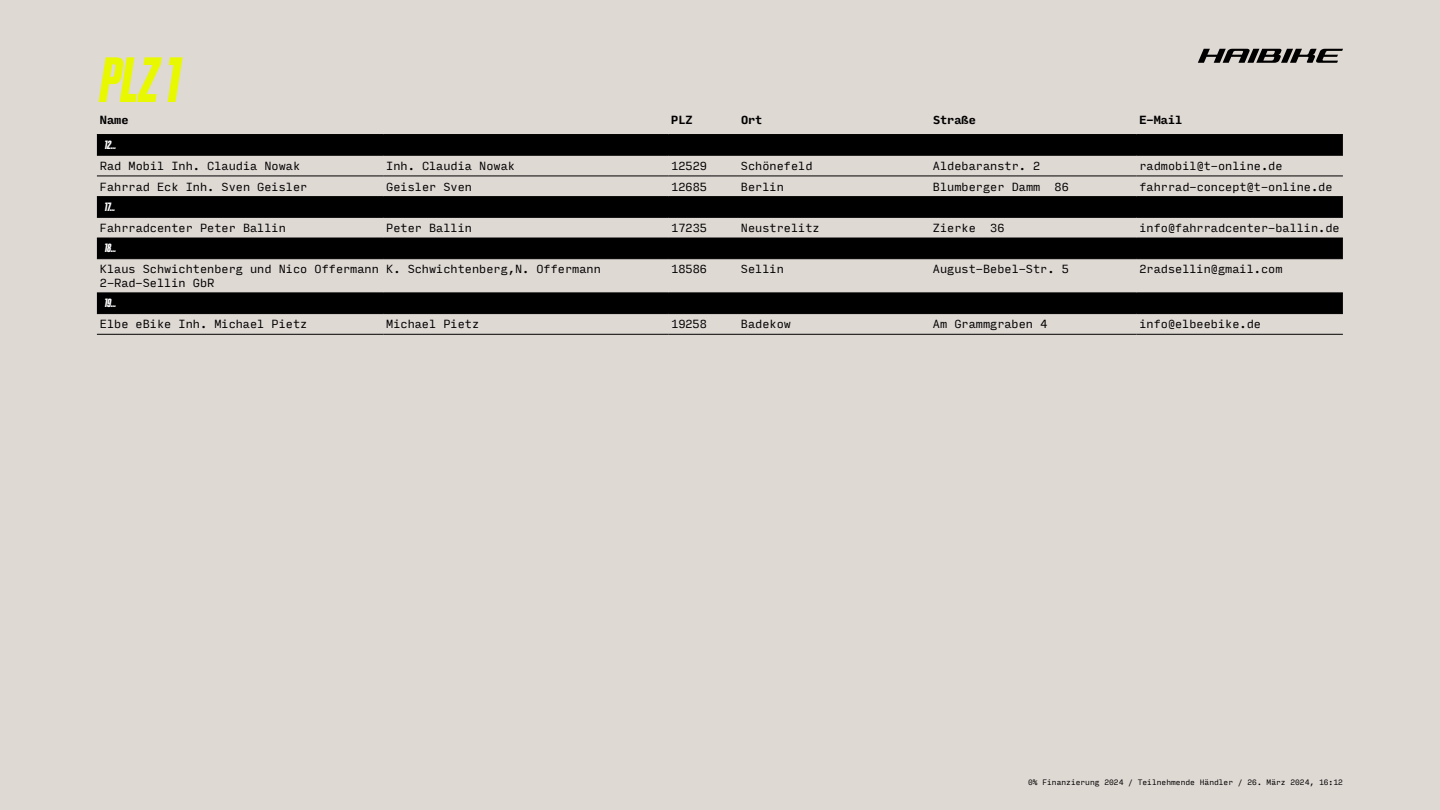
<style>
.page{position:relative;width:1440px;height:810px;background:#dfd9d4}
.page>*{position:absolute;margin:0;border:0;box-sizing:border-box;transform-origin:0 0}
.t1{font:60px "Druk Haibike Bold Italic";color:#e8f801}
.t2{font:11.25px/13.5px "Input Mono";color:#000}
.t3{font:700 11.25px "Input Mono";color:#000}
.t4{font:11.25px "Druk Haibike Bold Italic";color:#fff}
.t5{font:7.5px "Input Mono";color:#000}
</style>
<div class="page">
<svg style="left:1198px;top:49px;width:145px;height:14px"></svg>
<svg style="left:97px;top:135px;width:1246px;height:178px"></svg>
<hr style="left:97px;top:134px;width:286px;height:1px;background:#000">
<hr style="left:383px;top:134px;width:285px;height:1px;background:#000">
<hr style="left:668px;top:134px;width:70px;height:1px;background:#000">
<hr style="left:738px;top:134px;width:192px;height:1px;background:#000">
<hr style="left:930px;top:134px;width:206px;height:1px;background:#000">
<hr style="left:1136px;top:134px;width:207px;height:1px;background:#000">
<hr style="left:97px;top:155px;width:286px;height:1px;background:#000">
<hr style="left:383px;top:155px;width:285px;height:1px;background:#000">
<hr style="left:668px;top:155px;width:70px;height:1px;background:#000">
<hr style="left:738px;top:155px;width:192px;height:1px;background:#000">
<hr style="left:930px;top:155px;width:206px;height:1px;background:#000">
<hr style="left:1136px;top:155px;width:207px;height:1px;background:#000">
<hr style="left:97px;top:176px;width:286px;height:1px;background:#000">
<hr style="left:383px;top:176px;width:285px;height:1px;background:#000">
<hr style="left:668px;top:176px;width:70px;height:1px;background:#000">
<hr style="left:738px;top:176px;width:192px;height:1px;background:#000">
<hr style="left:930px;top:176px;width:206px;height:1px;background:#000">
<hr style="left:1136px;top:176px;width:207px;height:1px;background:#000">
<hr style="left:97px;top:196px;width:286px;height:1px;background:#000">
<hr style="left:383px;top:196px;width:285px;height:1px;background:#000">
<hr style="left:668px;top:196px;width:70px;height:1px;background:#000">
<hr style="left:738px;top:196px;width:192px;height:1px;background:#000">
<hr style="left:930px;top:196px;width:206px;height:1px;background:#000">
<hr style="left:1136px;top:196px;width:207px;height:1px;background:#000">
<hr style="left:97px;top:217px;width:286px;height:1px;background:#000">
<hr style="left:383px;top:217px;width:285px;height:1px;background:#000">
<hr style="left:668px;top:217px;width:70px;height:1px;background:#000">
<hr style="left:738px;top:217px;width:192px;height:1px;background:#000">
<hr style="left:930px;top:217px;width:206px;height:1px;background:#000">
<hr style="left:1136px;top:217px;width:207px;height:1px;background:#000">
<hr style="left:97px;top:238px;width:286px;height:1px;background:#000">
<hr style="left:383px;top:238px;width:285px;height:1px;background:#000">
<hr style="left:668px;top:238px;width:70px;height:1px;background:#000">
<hr style="left:738px;top:238px;width:192px;height:1px;background:#000">
<hr style="left:930px;top:238px;width:206px;height:1px;background:#000">
<hr style="left:1136px;top:238px;width:207px;height:1px;background:#000">
<hr style="left:97px;top:258px;width:286px;height:1px;background:#000">
<hr style="left:383px;top:258px;width:285px;height:1px;background:#000">
<hr style="left:668px;top:258px;width:70px;height:1px;background:#000">
<hr style="left:738px;top:258px;width:192px;height:1px;background:#000">
<hr style="left:930px;top:258px;width:206px;height:1px;background:#000">
<hr style="left:1136px;top:258px;width:207px;height:1px;background:#000">
<hr style="left:97px;top:293px;width:286px;height:1px;background:#000">
<hr style="left:383px;top:293px;width:285px;height:1px;background:#000">
<hr style="left:668px;top:293px;width:70px;height:1px;background:#000">
<hr style="left:738px;top:293px;width:192px;height:1px;background:#000">
<hr style="left:930px;top:293px;width:206px;height:1px;background:#000">
<hr style="left:1136px;top:293px;width:207px;height:1px;background:#000">
<hr style="left:97px;top:313px;width:286px;height:1px;background:#000">
<hr style="left:383px;top:313px;width:285px;height:1px;background:#000">
<hr style="left:668px;top:313px;width:70px;height:1px;background:#000">
<hr style="left:738px;top:313px;width:192px;height:1px;background:#000">
<hr style="left:930px;top:313px;width:206px;height:1px;background:#000">
<hr style="left:1136px;top:313px;width:207px;height:1px;background:#000">
<hr style="left:97px;top:334px;width:286px;height:1px;background:#000">
<hr style="left:383px;top:334px;width:285px;height:1px;background:#000">
<hr style="left:668px;top:334px;width:70px;height:1px;background:#000">
<hr style="left:738px;top:334px;width:192px;height:1px;background:#000">
<hr style="left:930px;top:334px;width:206px;height:1px;background:#000">
<hr style="left:1136px;top:334px;width:207px;height:1px;background:#000">
<h1 class="t1" style="left:100px;top:39px;width:81px">PLZ 1</h1>
<p class="t3" style="left:100px;top:110px;width:30px">Name</p>
<p class="t3" style="left:671px;top:110px;width:23px">PLZ</p>
<p class="t3" style="left:741px;top:110px;width:23px">Ort</p>
<p class="t3" style="left:933px;top:110px;width:44px">Straße</p>
<p class="t3" style="left:1139px;top:110px;width:44px">E-Mail</p>
<p class="t4" style="left:104px;top:137px;width:13px">12...</p>
<p class="t2" style="left:100px;top:158px;width:202px">Rad Mobil Inh. Claudia Nowak</p>
<p class="t2" style="left:386px;top:158px;width:130px">Inh. Claudia Nowak</p>
<p class="t2" style="left:671px;top:158px;width:37px">12529</p>
<p class="t2" style="left:741px;top:158px;width:73px">Schönefeld</p>
<p class="t2" style="left:933px;top:158px;width:109px">Aldebaranstr. 2</p>
<p class="t2" style="left:1139px;top:158px;width:145px">radmobil@t-online.de</p>
<p class="t2" style="left:100px;top:179px;width:209px">Fahrrad Eck Inh. Sven Geisler</p>
<p class="t2" style="left:386px;top:179px;width:87px">Geisler Sven</p>
<p class="t2" style="left:671px;top:179px;width:37px">12685</p>
<p class="t2" style="left:741px;top:179px;width:44px">Berlin</p>
<p class="t2" style="left:933px;top:179px;width:109px">Blumberger Damm</p>
<p class="t2" style="left:1055px;top:179px;width:16px">86</p>
<p class="t2" style="left:1139px;top:179px;width:195px">fahrrad-concept@t-online.de</p>
<p class="t4" style="left:104px;top:199px;width:12px">17...</p>
<p class="t2" style="left:100px;top:220px;width:188px">Fahrradcenter Peter Ballin</p>
<p class="t2" style="left:386px;top:220px;width:87px">Peter Ballin</p>
<p class="t2" style="left:671px;top:220px;width:37px">17235</p>
<p class="t2" style="left:741px;top:220px;width:80px">Neustrelitz</p>
<p class="t2" style="left:933px;top:220px;width:44px">Zierke</p>
<p class="t2" style="left:990px;top:220px;width:16px">36</p>
<p class="t2" style="left:1139px;top:220px;width:202px">info@fahrradcenter-ballin.de</p>
<p class="t4" style="left:104px;top:241px;width:13px">18...</p>
<p class="t2" style="left:100px;top:262px;width:281px">Klaus Schwichtenberg und Nico Offermann<br>2-Rad-Sellin GbR</p>
<p class="t2" style="left:386px;top:262px;width:216px">K. Schwichtenberg,N. Offermann</p>
<p class="t2" style="left:671px;top:262px;width:37px">18586</p>
<p class="t2" style="left:741px;top:262px;width:44px">Sellin</p>
<p class="t2" style="left:933px;top:262px;width:137px">August-Bebel-Str. 5</p>
<p class="t2" style="left:1139px;top:262px;width:145px">2radsellin@gmail.com</p>
<p class="t4" style="left:104px;top:295px;width:13px">19...</p>
<p class="t2" style="left:100px;top:317px;width:209px">Elbe eBike Inh. Michael Pietz</p>
<p class="t2" style="left:386px;top:317px;width:95px">Michael Pietz</p>
<p class="t2" style="left:671px;top:317px;width:37px">19258</p>
<p class="t2" style="left:741px;top:317px;width:52px">Badekow</p>
<p class="t2" style="left:933px;top:317px;width:116px">Am Grammgraben 4</p>
<p class="t2" style="left:1139px;top:317px;width:123px">info@elbeebike.de</p>
<p class="t5" style="left:1028px;top:775px;width:316px">0% Finanzierung 2024 / Teilnehmende Händler / 26. März 2024, 16:12</p>
</div>
